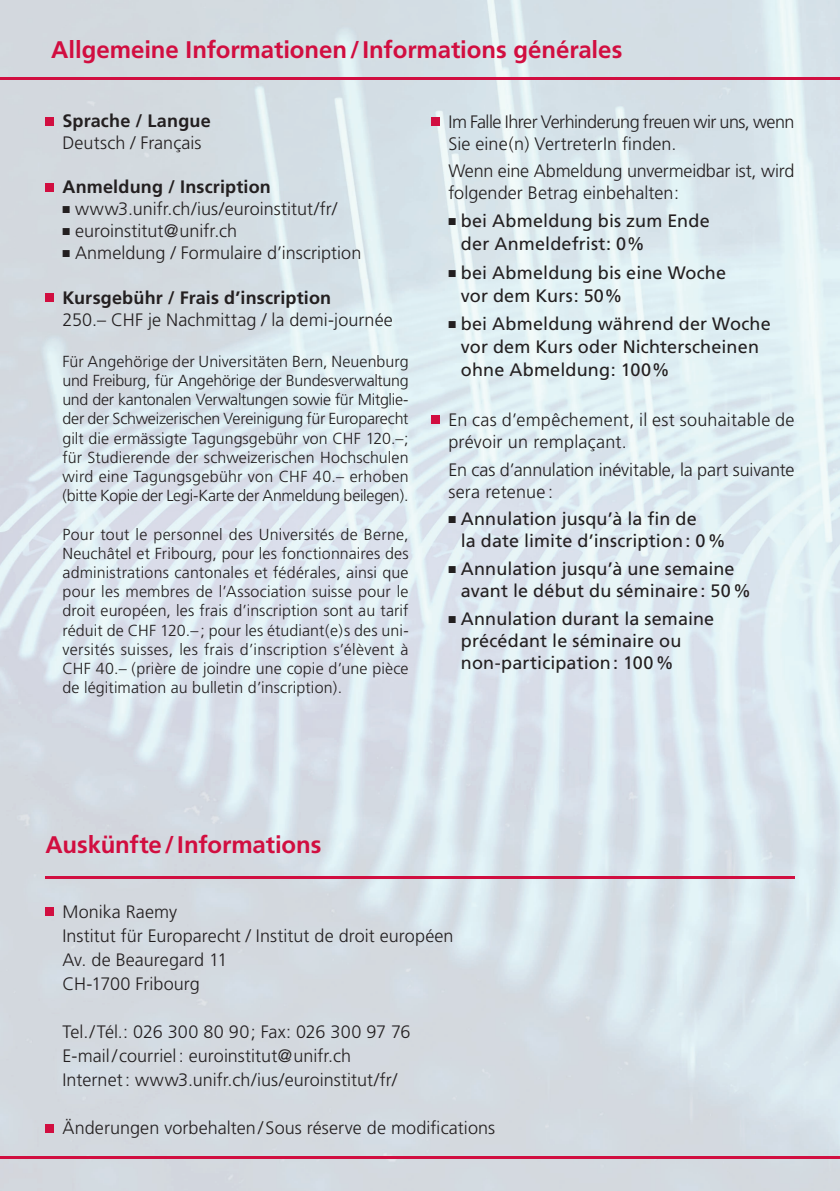
<style>
.page{position:relative;width:840px;height:1191px;background:#fff}
.page>*{position:absolute;margin:0;border:0;box-sizing:border-box;transform-origin:0 0}
.t1{font:700 24px "Frutiger";letter-spacing:-.005em;color:#d10e40}
.t2{font:300 18px/24px "Frutiger";color:#231f20}
.t3{font:18px/23px "Frutiger";letter-spacing:.005em;color:#231f20}
.t4{font:300 18px/22px "Frutiger";letter-spacing:-.025em;color:#231f20}
.t5{font:700 18px "Frutiger";letter-spacing:.01em;color:#231f20}
.t6{font:300 16px/19.2px "Frutiger";color:#231f20;text-align:justify}
</style>
<div class="page">
<img style="left:0;top:0;width:839px;height:1191px">
<hr style="left:0;top:78px;width:839px;height:2px;background:#d10e40">
<div style="left:45px;top:117px;width:9px;height:8px;background:#d10e40"></div>
<div style="left:45px;top:183px;width:9px;height:8px;background:#d10e40"></div>
<div style="left:45px;top:293px;width:9px;height:8px;background:#d10e40"></div>
<div style="left:431px;top:117px;width:8px;height:8px;background:#d10e40"></div>
<div style="left:431px;top:415px;width:8px;height:9px;background:#d10e40"></div>
<hr style="left:45px;top:877px;width:749px;height:2px;background:#d10e40">
<div style="left:45px;top:907px;width:9px;height:9px;background:#d10e40"></div>
<div style="left:45px;top:1123px;width:9px;height:9px;background:#d10e40"></div>
<hr style="left:0;top:1157px;width:839px;height:2px;background:#d10e40">
<h1 class="t1" style="left:51px;top:36px;width:572px">Allgemeine Informationen / Informations générales</h1>
<p class="t5" style="left:62px;top:111px;width:150px">Sprache / Langue</p>
<p class="t2" style="left:62px;top:131px;width:140px">Deutsch / Français</p>
<p class="t5" style="left:62px;top:177px;width:210px">Anmeldung / Inscription</p>
<p class="t2" style="left:62px;top:197px;width:276px">■ www3.unifr.ch/ius/euroinstitut/fr/</p>
<p class="t2" style="left:62px;top:219px;width:176px">■ euroinstitut@unifr.ch</p>
<p class="t2" style="left:62px;top:241px;width:300px">■ Anmeldung / Formulaire d’inscription</p>
<p class="t5" style="left:62px;top:287px;width:270px">Kursgebühr / Frais d’inscription</p>
<p class="t2" style="left:62px;top:307px;width:332px">250.– CHF je Nachmittag / la demi-journée</p>
<p class="t6" style="left:62px;top:351px;width:347px">Für Angehörige der Universitäten Bern, Neuenburg und Freiburg, für Angehörige der Bundesverwaltung und der kantonalen Verwaltungen sowie für Mitglie&shy;der der Schweizerischen Vereinigung für Europarecht gilt die ermässigte Tagungsgebühr von CHF 120.–; für Studierende der schweizerischen Hochschulen wird eine Tagungsgebühr von CHF 40.– erhoben (bitte Kopie der Legi-Karte der Anmeldung beilegen).</p>
<p class="t6" style="left:62px;top:524px;width:347px">Pour tout le personnel des Universités de Berne, Neuchâtel et Fribourg, pour les fonctionnaires des administrations cantonales et fédérales, ainsi que pour les membres de l’Association suisse pour le droit européen, les frais d’inscription sont au tarif réduit de CHF 120.– ; pour les étudiant(e)s des uni&shy;versités suisses, les frais d’inscription s’élèvent à CHF 40.– (prière de joindre une copie d’une pièce de légitimation au bulletin d’inscription).</p>
<p class="t4" style="left:448px;top:110px;width:347px">Im Falle Ihrer Verhinderung freuen wir uns, wenn<br>Sie eine(n) VertreterIn finden.</p>
<p class="t2" style="left:448px;top:160px;width:347px;line-height:22px">Wenn eine Abmeldung unvermeidbar ist, wird folgender Betrag einbehalten:</p>
<p class="t3" style="left:460px;top:209px;width:250px;text-indent:-12px">■ bei Abmeldung bis zum Ende der Anmeldefrist: 0%</p>
<p class="t3" style="left:460px;top:261px;width:266px;text-indent:-12px">■ bei Abmeldung bis eine Woche vor dem Kurs: 50%</p>
<p class="t3" style="left:460px;top:312px;width:311px;text-indent:-12px">■ bei Abmeldung während der Woche vor dem Kurs oder Nichterscheinen ohne Abmeldung: 100%</p>
<p class="t2" style="left:448px;top:409px;width:347px;line-height:22px">En cas d’empêchement, il est souhaitable de prévoir un remplaçant.</p>
<p class="t2" style="left:448px;top:458px;width:347px;line-height:22px">En cas d’annulation inévitable, la part suivante sera retenue :</p>
<p class="t3" style="left:460px;top:508px;width:266px;line-height:22px;text-indent:-12px">■ Annulation jusqu’à la fin de<br>la date limite d’inscription : 0 %</p>
<p class="t3" style="left:460px;top:557px;width:291px;line-height:22px;text-indent:-12px">■ Annulation jusqu’à une semaine avant le début du séminaire : 50 %</p>
<p class="t3" style="left:460px;top:607px;width:255px;line-height:22px;text-indent:-12px">■ Annulation durant la semaine précédant le séminaire ou non-participation : 100 %</p>
<h1 class="t1" style="left:45px;top:831px;width:277px">Auskünfte / Informations</h1>
<p class="t2" style="left:62px;top:900px;width:392px">Monika Raemy<br>Institut für Europarecht / Institut de droit européen<br>Av. de Beauregard 11<br>CH-1700 Fribourg</p>
<p class="t2" style="left:62px;top:1020px;width:349px">Tel./ Tél.: 026 300 80 90; Fax: 026 300 97 76<br>E-mail / courriel : euroinstitut@unifr.ch<br>Internet : www3.unifr.ch/ius/euroinstitut/fr/</p>
<p class="t2" style="left:62px;top:1116px;width:434px">Änderungen vorbehalten / Sous réserve de modifications</p>
</div>
